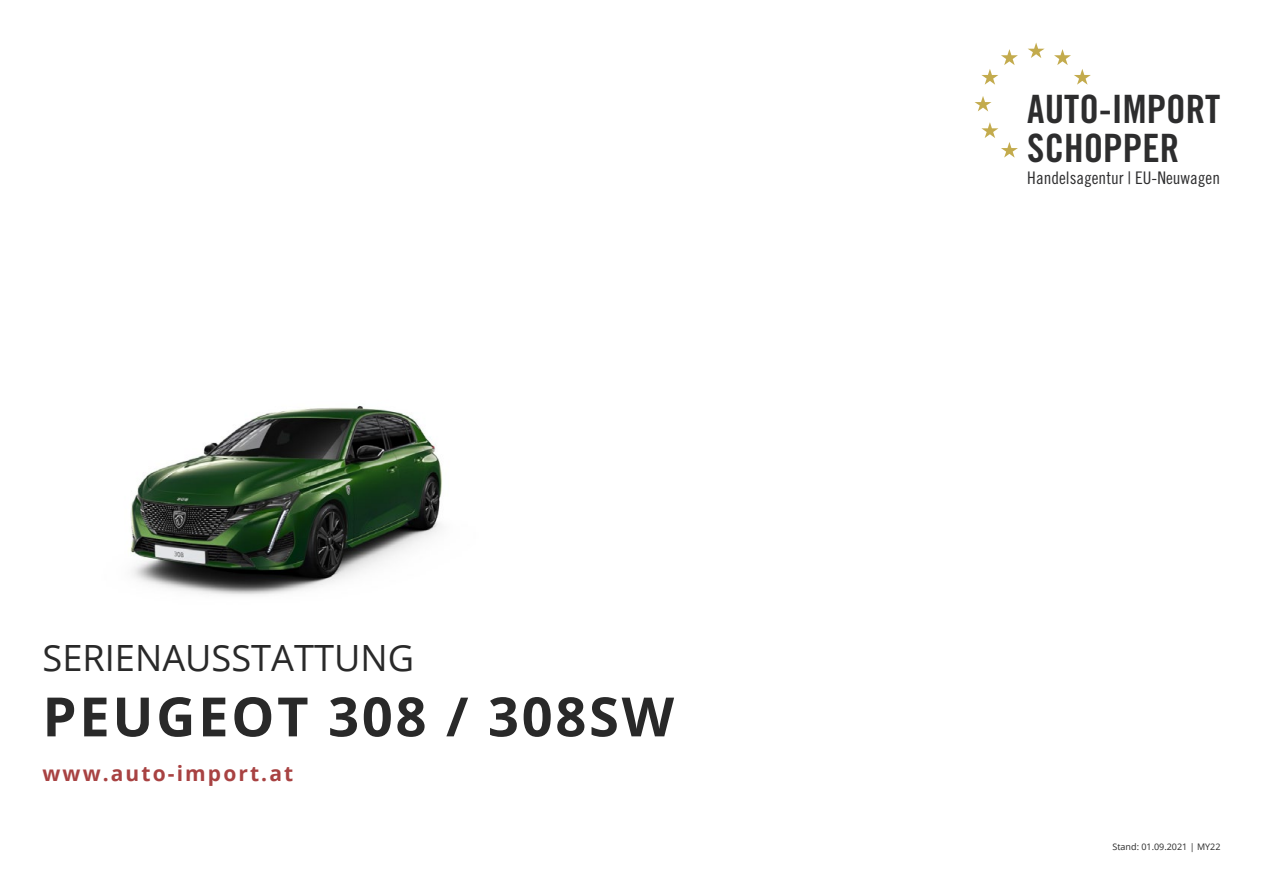
<style>
.page{position:relative;width:1263px;height:893px;background:#fff}
.page>*{position:absolute;margin:0;border:0;box-sizing:border-box;transform-origin:0 0}
.t1{font:700 54.3px "Open Sans";letter-spacing:.05em;color:#292929}
.t2{font:39px/39.2px "Trade Gothic LT Std Bd Cn 20";color:#2d2d2e}
.t3{font:36.15px "Open Sans";color:#292929}
.t4{font:700 21px "Open Sans";letter-spacing:.1em;color:#a84242}
.t5{font:17.4px "Trade Gothic LT Std Cn 18";color:#2d2d2e}
.t6{font:9px "Open Sans";color:#292929}
</style>
<div class="page">
<img style="left:130px;top:405px;width:312px;height:190px">
<svg style="left:1028px;top:43px;width:16px;height:15px"></svg>
<svg style="left:974px;top:96px;width:17px;height:16px"></svg>
<svg style="left:981px;top:49px;width:37px;height:36px"></svg>
<svg style="left:1054px;top:49px;width:37px;height:36px"></svg>
<svg style="left:981px;top:122px;width:37px;height:36px"></svg>
<p class="t3" style="left:43px;top:633px;width:373px">SERIENAUSSTATTUNG</p>
<p class="t1" style="left:43px;top:678px;width:633px">PEUGEOT 308 / 308SW</p>
<p class="t4" style="left:43px;top:759px;width:252px">www.auto-import.at</p>
<p class="t2" style="left:1027px;top:89px;width:195px">AUTO-IMPORT<br>SCHOPPER</p>
<p class="t5" style="left:1027px;top:167px;width:194px">Handelsagentur | EU-Neuwagen</p>
<p class="t6" style="left:1112px;top:841px;width:109px">Stand: 01.09.2021 | MY22</p>
</div>
